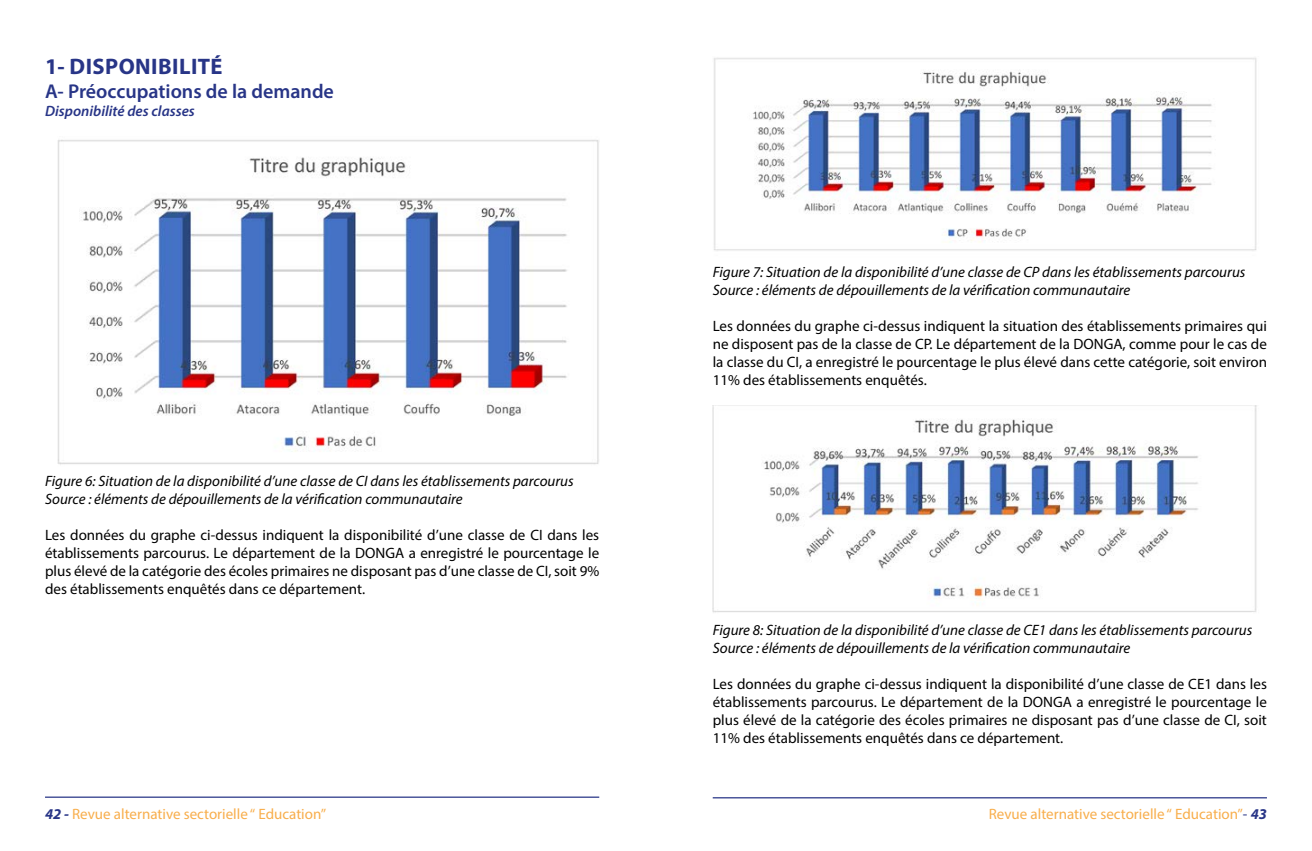
<style>
.page{position:relative;width:1312px;height:851px;background:#fff}
.page>*{position:absolute;margin:0;border:0;box-sizing:border-box;transform-origin:0 0}
.t1{font:700 22.5px "Myriad Pro";letter-spacing:.02em;color:#283587}
.t2{font:600 20px "Myriad Pro";color:#283587}
.t3{font:15px/18px "Myriad Pro";color:#000;text-align:justify}
.t4{font:italic 15px/18px "Myriad Pro";color:#000}
.t5{font:15px "Myriad Pro";color:#f8ae4c}
.t6{font:italic 600 15px "Myriad Pro";color:#283587}
.s1{font-weight:700;font-style:italic;color:#283587}
.s2{color:#283587}
</style>
<div class="page">
<hr style="left:45px;top:796px;width:554px;height:1px;background:#283587">
<hr style="left:712px;top:797px;width:554px;height:1px;background:#283587">
<img style="left:57px;top:140px;width:542px;height:325px">
<img style="left:714px;top:57px;width:543px;height:194px">
<img style="left:712px;top:406px;width:545px;height:207px">
<h1 class="t1" style="left:45px;top:51px;width:179px">1- DISPONIBILITÉ</h1>
<h2 class="t2" style="left:45px;top:78px;width:290px">A- Préoccupations de la demande</h2>
<p class="t6" style="left:45px;top:101px;width:151px">Disponibilité des classes</p>
<p class="t4" style="left:45px;top:471px;width:530px">Figure 6: Situation de la disponibilité d’une classe de CI dans les établissements parcourus<br>Source : éléments de dépouillements de la vérification communautaire</p>
<p class="t3" style="left:45px;top:525px;width:555px">Les données du graphe ci-dessus indiquent la disponibilité d’une classe de CI dans les établissements parcourus. Le département de la DONGA a enregistré le pourcentage le plus élevé de la catégorie des écoles primaires ne disposant pas d’une classe de CI, soit 9% des établissements enquêtés dans ce département.</p>
<p class="t4" style="left:712px;top:262px;width:534px">Figure 7: Situation de la disponibilité d’une classe de CP dans les établissements parcourus<br>Source : éléments de dépouillements de la vérification communautaire</p>
<p class="t3" style="left:712px;top:316px;width:555px">Les données du graphe ci-dessus indiquent la situation des établissements primaires qui ne disposent pas de la classe de CP. Le département de la DONGA, comme pour le cas de la classe du CI, a enregistré le pourcentage le plus élevé dans cette catégorie, soit environ 11% des établissements enquêtés.</p>
<p class="t4" style="left:712px;top:620px;width:541px">Figure 8: Situation de la disponibilité d’une classe de CE1 dans les établissements parcourus<br>Source : éléments de dépouillements de la vérification communautaire</p>
<p class="t3" style="left:712px;top:674px;width:555px">Les données du graphe ci-dessus indiquent la disponibilité d’une classe de CE1 dans les établissements parcourus. Le département de la DONGA a enregistré le pourcentage le plus élevé de la catégorie des écoles primaires ne disposant pas d’une classe de CI, soit 11% des établissements enquêtés dans ce département.</p>
<p class="t5" style="left:45px;top:804px;width:283px"><span class="s1">42 -</span> Revue alternative sectorielle ‘‘ Education’’</p>
<p class="t5" style="left:988px;top:804px;width:280px">Revue alternative sectorielle ‘‘ Education’’<span class="s2">-</span> <span class="s1">43</span></p>
</div>
